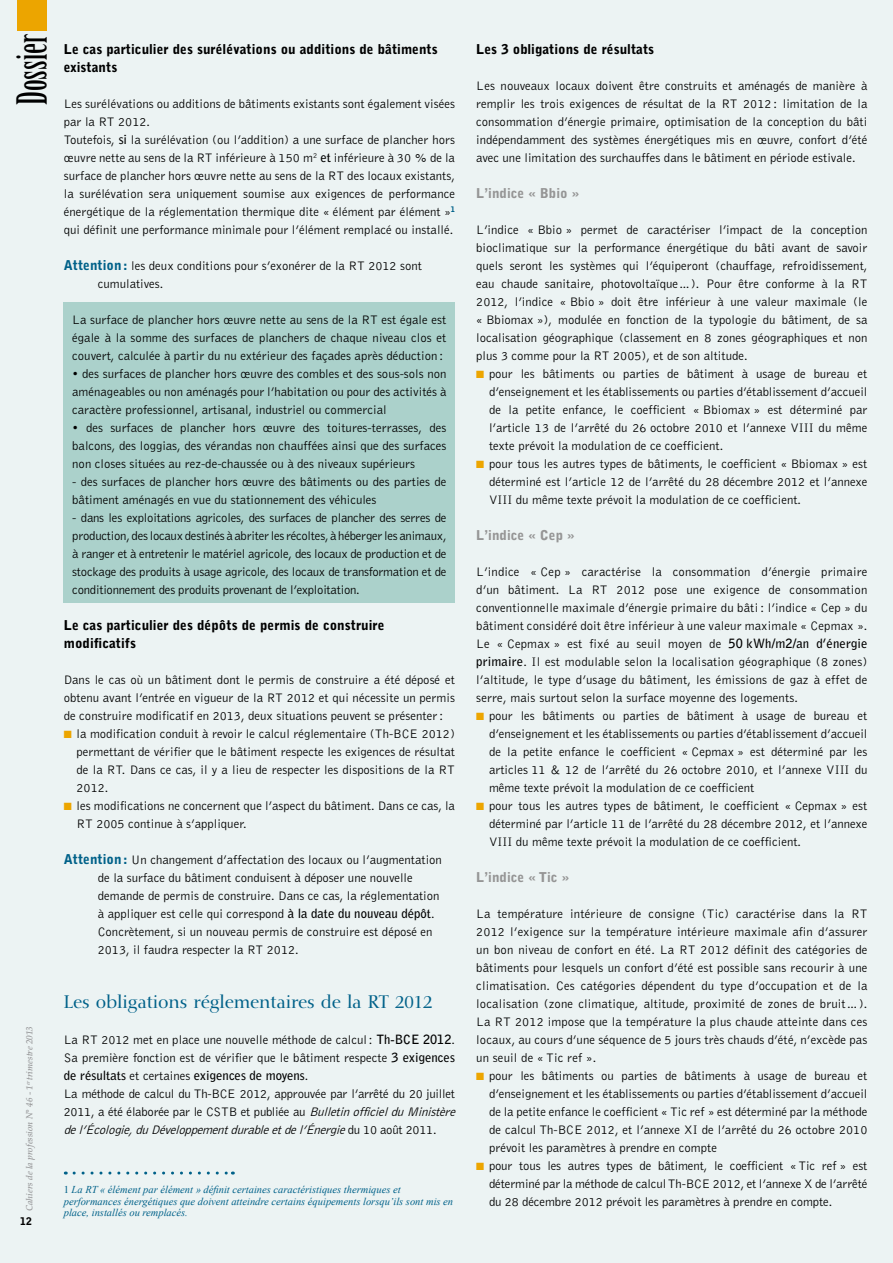
<style>
.page{position:relative;width:893px;height:1263px;background:#ecf3f3}
.page>*{position:absolute;margin:0;border:0;box-sizing:border-box;transform-origin:0 0}
.t1{font:40.5px "Birch";color:#000}
.t2{font:18px "Nofret";color:#006189}
.t3{font:900 13.5px/18px "Bell Gothic";color:#000}
.t4{font:900 13.5px "Bell Gothic";color:#959595}
.t5{font:300 12.75px/18px "Bell Gothic";color:#000;text-align:justify}
.t6{font:italic 10.5px/11.6px "Times New Roman";color:#006189}
.t7{font:900 10.5px "Bell Gothic";color:#000}
.t8{font:italic 500 9px "Palatino";color:#949496}
.s1{font-weight:700}
.s2{font-weight:900;font-size:13.5px;color:#006189}
.s3{color:#eca500}
.s4{font-style:italic}
.s5{font-family:"Times";font-style:normal}
</style>
<div class="page">
<div style="left:17px;top:0;width:30px;height:30px;background:#eca500"></div>
<div style="left:64px;top:303px;width:391px;height:300px;background:#abd1cb"></div>
<svg style="left:74px;top:1171px;width:159px;height:3px"></svg>
<h1 class="t1" style="left:11px;top:105px;width:73px;rotate:-90deg">Dossier</h1>
<p class="t8" style="left:24px;top:1211px;width:186px;rotate:-90deg">Cahiers de la profession N° 46 - 1<sup>er</sup> trimestre 2013</p>
<p class="t7" style="left:20px;top:1214px;width:13px">12</p>
<p class="t3" style="left:64px;top:40px;width:376px">Le cas particulier des surélévations ou additions de bâtiments existants</p>
<p class="t5" style="left:64px;top:95px;width:393px;text-align:left">Les surélévations ou additions de bâtiments existants sont également visées par la RT 2012.<br>Toutefois, <span class="s1">si</span> la surélévation (ou l’addition) a une surface de plancher hors œuvre nette au sens de la RT inférieure à 150 m<sup>2</sup> <span class="s1">et</span> inférieure à 30 % de la surface de plancher hors œuvre nette au sens de la RT des locaux existants, la surélévation sera uniquement soumise aux exigences de performance énergétique de la réglementation thermique dite « élément par élément »<sup>1 </sup>qui définit une performance minimale pour l’élément remplacé ou installé.</p>
<p class="t5" style="left:98px;top:257px;width:326px;text-indent:-34px"><span class="s2">Attention:</span> les deux conditions pour s’exonérer de la RT 2012 sont cumulatives.</p>
<p class="t5" style="left:72px;top:311px;width:376px">La surface de plancher hors œuvre nette au sens de la RT est égale est égale à la somme des surfaces de planchers de chaque niveau clos et couvert, calculée à partir du nu extérieur des façades après déduction:</p>
<p class="t5" style="left:72px;top:365px;width:376px">• des surfaces de plancher hors œuvre des combles et des sous-sols non aménageables ou non aménagés pour l’habitation ou pour des activités à caractère professionnel, artisanal, industriel ou commercial</p>
<p class="t5" style="left:72px;top:419px;width:376px">• des surfaces de plancher hors œuvre des toitures-terrasses, des balcons, des loggias, des vérandas non chauffées ainsi que des surfaces non closes situées au rez-de-chaussée ou à des niveaux supérieurs</p>
<p class="t5" style="left:72px;top:473px;width:376px">- des surfaces de plancher hors œuvre des bâtiments ou des parties de bâtiment aménagés en vue du stationnement des véhicules</p>
<p class="t5" style="left:72px;top:509px;width:376px">- dans les exploitations agricoles, des surfaces de plancher des serres de production, des locaux destinés à abriter les récoltes, à héberger les animaux, à ranger et à entretenir le matériel agricole, des locaux de production et de stockage des produits à usage agricole, des locaux de transformation et de conditionnement des produits provenant de l’exploitation.</p>
<p class="t3" style="left:64px;top:616px;width:322px">Le cas particulier des dépôts de permis de construire modificatifs</p>
<p class="t5" style="left:64px;top:671px;width:393px">Dans le cas où un bâtiment dont le permis de construire a été déposé et obtenu avant l’entrée en vigueur de la RT 2012 et qui nécessite un permis de construire modificatif en 2013, deux situations peuvent se présenter:</p>
<p class="t5" style="left:77px;top:725px;width:380px;text-indent:-13px"><span class="s3">■</span> la modification conduit à revoir le calcul réglementaire (Th-BCE 2012) permettant de vérifier que le bâtiment respecte les exigences de résultat de la RT. Dans ce cas, il y a lieu de respecter les dispositions de la RT 2012.</p>
<p class="t5" style="left:77px;top:797px;width:380px;text-indent:-13px"><span class="s3">■</span> les modifications ne concernent que l’aspect du bâtiment. Dans ce cas, la<br>RT 2005 continue à s’appliquer.</p>
<p class="t5" style="left:98px;top:851px;width:346px;text-align:left;text-indent:-34px"><span class="s2">Attention:</span> Un changement d’affectation des locaux ou l’augmentation de la surface du bâtiment conduisent à déposer une nouvelle demande de permis de construire. Dans ce cas, la réglementation à appliquer est celle qui correspond <span class="s1">à la date du nouveau dépôt</span>.<br>Concrètement, si un nouveau permis de construire est déposé en 2013, il faudra respecter la RT 2012.</p>
<h2 class="t2" style="left:64px;top:991px;width:370px">Les obligations réglementaires de la RT 2012</h2>
<p class="t5" style="left:64px;top:1031px;width:396px;text-align:left">La RT 2012 met en place une nouvelle méthode de calcul: <span class="s1">Th-BCE 2012</span>.<br>Sa première fonction est de vérifier que le bâtiment respecte <span class="s1">3 exigences de résultats</span> et certaines <span class="s1">exigences de moyens</span>.<br>La méthode de calcul du Th-BCE 2012, approuvée par l’arrêté du 20 juillet 2011, a été élaborée par le CSTB et publiée au <span class="s4">BulletinofficielduMinistère del’Écologie,duDéveloppementdurableetdel’Énergie</span>d u 1 0 a o û t 2 0 1 1 .</p>
<p class="t6" style="left:64px;top:1183px;width:391px"><span class="s5">1</span> La RT « élément par élément » définit certaines caractéristiques thermiques et performances énergétiques que doivent atteindre certains équipements lorsqu’ils sont mis en place, installés ou remplacés.</p>
<p class="t3" style="left:476px;top:40px;width:179px">Les 3 obligations de résultats</p>
<p class="t5" style="left:476px;top:77px;width:393px">Les nouveaux locaux doivent être construits et aménagés de manière à remplir les trois exigences de résultat de la RT 2012: limitation de la consommation d’énergie primaire, optimisation de la conception du bâti indépendamment des systèmes énergétiques mis en œuvre, confort d’été avec une limitation des surchauffes dans le bâtiment en période estivale.</p>
<p class="t4" style="left:476px;top:185px;width:105px">L’indice « Bbio »</p>
<p class="t5" style="left:476px;top:221px;width:393px">L’indice « Bbio » permet de caractériser l’impact de la conception bioclimatique sur la performance énergétique du bâti avant de savoir quels seront les systèmes qui l’équiperont (chauffage, refroidissement, eau chaude sanitaire, photovoltaïque…). Pour être conforme à la RT 2012, l’indice « Bbio » doit être inférieur à une valeur maximale (le « Bbiomax »), modulée en fonction de la typologie du bâtiment, de sa localisation géographique (classement en 8 zones géographiques et non plus 3 comme pour la RT 2005), et de son altitude.</p>
<p class="t5" style="left:489px;top:365px;width:380px;text-indent:-13px"><span class="s3">■</span> pour les bâtiments ou parties de bâtiment à usage de bureau et d’enseignement et les établissements ou parties d’établissement d’accueil de la petite enfance, le coefficient « Bbiomax » est déterminé par l’article 13 de l’arrêté du 26 octobre 2010 et l’annexe VIII du même texte prévoit la modulation de ce coefficient.</p>
<p class="t5" style="left:489px;top:455px;width:380px;text-indent:-13px"><span class="s3">■</span> pour tous les autres types de bâtiments, le coefficient « Bbiomax » est déterminé est l’article 12 de l’arrêté du 28 décembre 2012 et l’annexe VIII du même texte prévoit la modulation de ce coefficient.</p>
<p class="t4" style="left:476px;top:527px;width:100px">L’indice « Cep »</p>
<p class="t5" style="left:476px;top:563px;width:393px">L’indice « Cep » caractérise la consommation d’énergie primaire d’un bâtiment. La RT 2012 pose une exigence de consommation conventionnelle maximale d’énergie primaire du bâti: l’indice « Cep » du bâtiment considéré doit être inférieur à une valeur maximale « Cepmax ».<br>Le « Cepmax » est fixé au seuil moyen de <span class="s1">50 kWh/m2/an d’énergie primaire</span>. Il est modulable selon la localisation géographique (8 zones) l’altitude, le type d’usage du bâtiment, les émissions de gaz à effet de serre, mais surtout selon la surface moyenne des logements.</p>
<p class="t5" style="left:489px;top:707px;width:380px;text-indent:-13px"><span class="s3">■</span> pour les bâtiments ou parties de bâtiment à usage de bureau et d’enseignement et les établissements ou parties d’établissement d’accueil de la petite enfance le coefficient « Cepmax » est déterminé par les articles 11 &amp; 12 de l’arrêté du 26 octobre 2010, et l’annexe VIII du même texte prévoit la modulation de ce coefficient</p>
<p class="t5" style="left:489px;top:797px;width:380px;text-indent:-13px"><span class="s3">■</span> pour tous les autres types de bâtiment, le coefficient « Cepmax » est déterminé par l’article 11 de l’arrêté du 28 décembre 2012, et l’annexe VIII du même texte prévoit la modulation de ce coefficient.</p>
<p class="t4" style="left:476px;top:869px;width:94px">L’indice « Tic »</p>
<p class="t5" style="left:476px;top:905px;width:393px">La température intérieure de consigne (Tic) caractérise dans la RT 2012 l’exigence sur la température intérieure maximale afin d’assurer un bon niveau de confort en été. La RT 2012 définit des catégories de bâtiments pour lesquels un confort d’été est possible sans recourir à une climatisation. Ces catégories dépendent du type d’occupation et de la localisation (zone climatique, altitude, proximité de zones de bruit…).<br>La RT 2012 impose que la température la plus chaude atteinte dans ces locaux, au cours d’une séquence de 5 jours très chauds d’été, n’excède pas un seuil de « Tic ref ».</p>
<p class="t5" style="left:489px;top:1067px;width:380px;text-indent:-13px"><span class="s3">■</span> pour les bâtiments ou parties de bâtiments à usage de bureau et d’enseignement et les établissements ou parties d’établissement d’accueil de la petite enfance le coefficient « Tic ref » est déterminé par la méthode de calcul Th-BCE 2012, et l’annexe XI de l’arrêté du 26 octobre 2010 prévoit les paramètres à prendre en compte</p>
<p class="t5" style="left:489px;top:1157px;width:380px;text-indent:-13px"><span class="s3">■</span> pour tous les autres types de bâtiment, le coefficient « Tic ref » est déterminé par la méthode de calcul Th-BCE 2012, et l’annexe X de l’arrêté du 28 décembre 2012 prévoit les paramètres à prendre en compte.</p>
</div>
